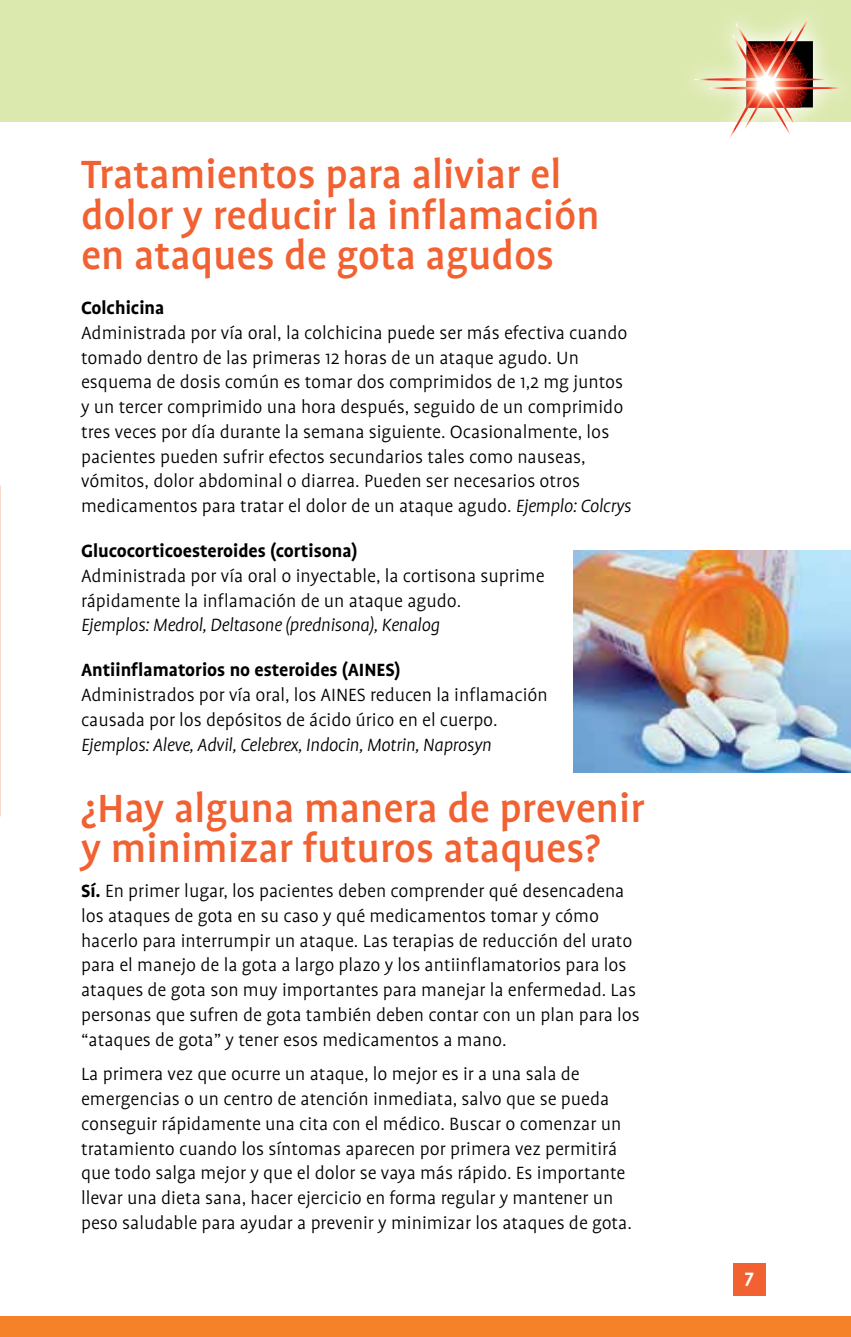
<style>
.page{position:relative;width:851px;height:1337px;background:#fff}
.page>*{position:absolute;margin:0;border:0;box-sizing:border-box;transform-origin:0 0}
.t1{font:500 45px/40.5px "Profile";color:#f16131}
.t2{font:300 20.25px/24.8px "Profile";color:#000}
.t3{font:italic 300 20.25px "Profile";letter-spacing:-.02em;color:#000}
.t4{font:700 20.25px "Profile";color:#000}
.t5{font:700 20.25px "Profile";color:#fff}
.s1{font-style:italic}
.s2{font-weight:700}
</style>
<div class="page">
<div style="left:0;top:0;width:850px;height:122px;background:#dce9ae"></div>
<svg style="left:694px;top:19px;width:146px;height:120px"></svg>
<div style="left:0;top:1316px;width:850px;height:20px;background:#f58229"></div>
<div style="left:733px;top:1262px;width:32px;height:33px;background:#f16131"></div>
<img style="left:574px;top:550px;width:276px;height:222px">
<h1 class="t1" style="left:81px;top:154px;width:520px">Tratamientos para aliviar el dolor y reducir la inflamación en ataques de gota agudos</h1>
<p class="t4" style="left:81px;top:297px;width:85px">Colchicina</p>
<p class="t2" style="left:81px;top:320px;width:552px">Administrada por vía oral, la colchicina puede ser más efectiva cuando tomado dentro de las primeras 12 horas de un ataque agudo. Un esquema de dosis común es tomar dos comprimidos de 1,2 mg juntos y un tercer comprimido una hora después, seguido de un comprimido tres veces por día durante la semana siguiente. Ocasionalmente, los pacientes pueden sufrir efectos secundarios tales como nauseas, vómitos, dolor abdominal o diarrea. Pueden ser necesarios otros medicamentos para tratar el dolor de un ataque agudo. <span class="s1">Ejemplo: Colcrys</span></p>
<p class="t4" style="left:81px;top:540px;width:278px">Glucocorticoesteroides (cortisona)</p>
<p class="t2" style="left:81px;top:563px;width:465px">Administrada por vía oral o inyectable, la cortisona suprime rápidamente la inflamación de un ataque agudo.</p>
<p class="t3" style="left:81px;top:615px;width:360px">Ejemplos: Medrol, Deltasone (prednisona), Kenalog</p>
<p class="t4" style="left:81px;top:659px;width:321px">Antiinflamatorios no esteroides (AINES)</p>
<p class="t2" style="left:81px;top:683px;width:468px">Administrados por vía oral, los AINES reducen la inflamación causada por los depósitos de ácido úrico en el cuerpo.</p>
<p class="t3" style="left:81px;top:734px;width:412px">Ejemplos: Aleve, Advil, Celebrex, Indocin, Motrin, Naprosyn</p>
<h1 class="t1" style="left:81px;top:787px;width:565px">¿Hay alguna manera de prevenir y minimizar futuros ataques?</h1>
<p class="t2" style="left:81px;top:878px;width:560px"><span class="s2">Sí.</span> En primer lugar, los pacientes deben comprender qué desencadena los ataques de gota en su caso y qué medicamentos tomar y cómo hacerlo para interrumpir un ataque. Las terapias de reducción del urato para el manejo de la gota a largo plazo y los antiinflamatorios para los ataques de gota son muy importantes para manejar la enfermedad. Las personas que sufren de gota también deben contar con un plan para los “ataques de gota” y tener esos medicamentos a mano.</p>
<p class="t2" style="left:81px;top:1062px;width:552px">La primera vez que ocurre un ataque, lo mejor es ir a una sala de emergencias o un centro de atención inmediata, salvo que se pueda conseguir rápidamente una cita con el médico. Buscar o comenzar un tratamiento cuando los síntomas aparecen por primera vez permitirá que todo salga mejor y que el dolor se vaya más rápido. Es importante llevar una dieta sana, hacer ejercicio en forma regular y mantener un peso saludable para ayudar a prevenir y minimizar los ataques de gota.</p>
<p class="t5" style="left:744px;top:1265px;width:11px">7</p>
</div>
